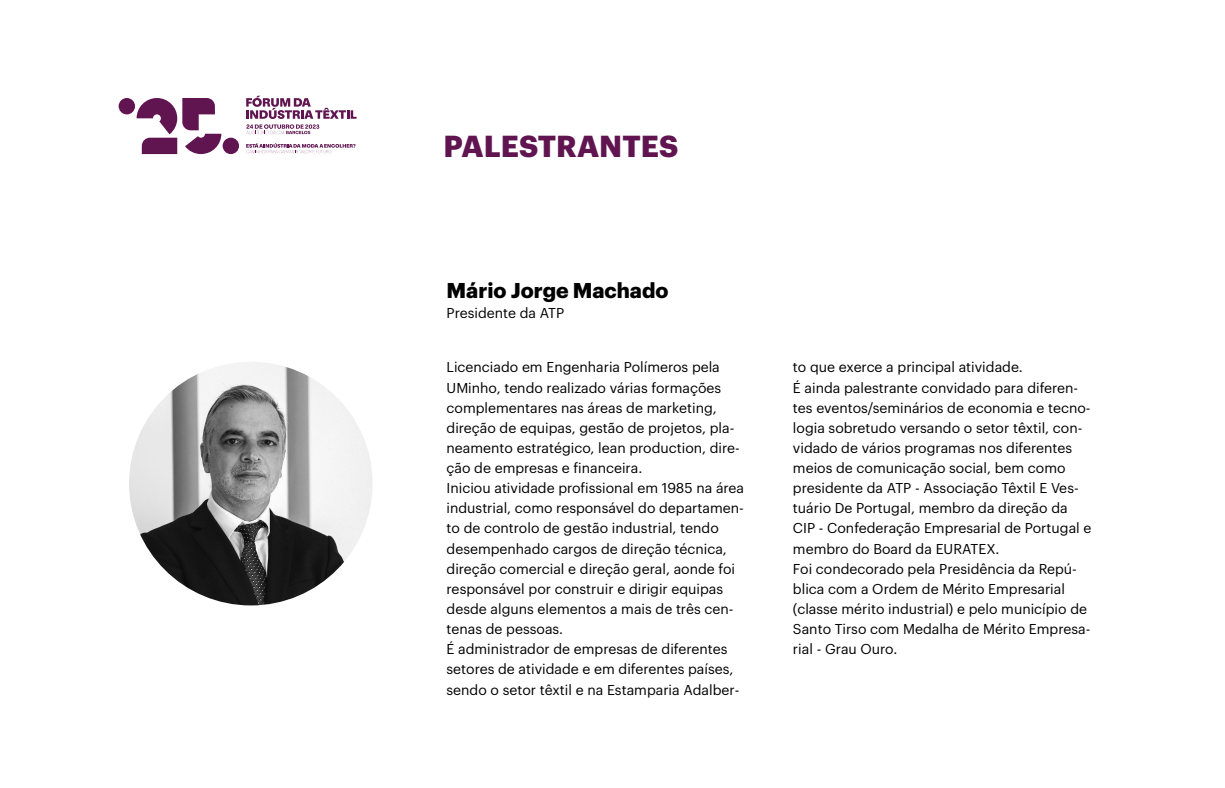
<style>
.page{position:relative;width:1225px;height:788px;background:#fff}
.page>*{position:absolute;margin:0;border:0;box-sizing:border-box;transform-origin:0 0}
.t1{font:700 29.75px "Graphik";color:#601551}
.t2{font:700 21px "Graphik";color:#000}
.t3{font:14px/20.1px "Graphik";color:#000}
</style>
<div class="page">
<svg style="left:119px;top:98px;width:120px;height:56px"></svg>
<svg style="left:246px;top:96px;width:111px;height:39px"></svg>
<svg style="left:246px;top:143px;width:110px;height:10px"></svg>
<img style="left:129px;top:362px;width:244px;height:243px;border-radius:122px">
<h1 class="t1" style="left:444px;top:123px;width:236px">PALESTRANTES</h1>
<h2 class="t2" style="left:447px;top:274px;width:224px">Mário Jorge Machado</h2>
<p class="t3" style="left:447px;top:301px;width:119px">Presidente da ATP</p>
<p class="t3" style="left:447px;top:356px;width:299px">Licenciado em Engenharia Polímeros pela UMinho, tendo realizado várias formações complementares nas áreas de marketing, direção de equipas, gestão de projetos, pla&shy;neamento estratégico, lean production, dire&shy;ção de empresas e financeira.<br>Iniciou atividade profissional em 1985 na área industrial, como responsável do departamen&shy;to de controlo de gestão industrial, tendo desempenhado cargos de direção técnica, direção comercial e direção geral, aonde foi responsável por construir e dirigir equipas desde alguns elementos a mais de três cen&shy;tenas de pessoas.<br>É administrador de empresas de diferentes setores de atividade e em diferentes países, sendo o setor têxtil e na Estamparia Adalber-</p>
<p class="t3" style="left:793px;top:356px;width:300px">to que exerce a principal atividade.<br>É ainda palestrante convidado para diferen&shy;tes eventos/seminários de economia e tecno&shy;logia sobretudo versando o setor têxtil, con&shy;vidado de vários programas nos diferentes meios de comunicação social, bem como presidente da ATP - Associação Têxtil E Ves&shy;tuário De Portugal, membro da direção da CIP - Confederação Empresarial de Portugal e membro do Board da EURATEX.<br>Foi condecorado pela Presidência da Repú&shy;blica com a Ordem de Mérito Empresarial (classe mérito industrial) e pelo município de Santo Tirso com Medalha de Mérito Empresa&shy;rial - Grau Ouro.</p>
</div>
